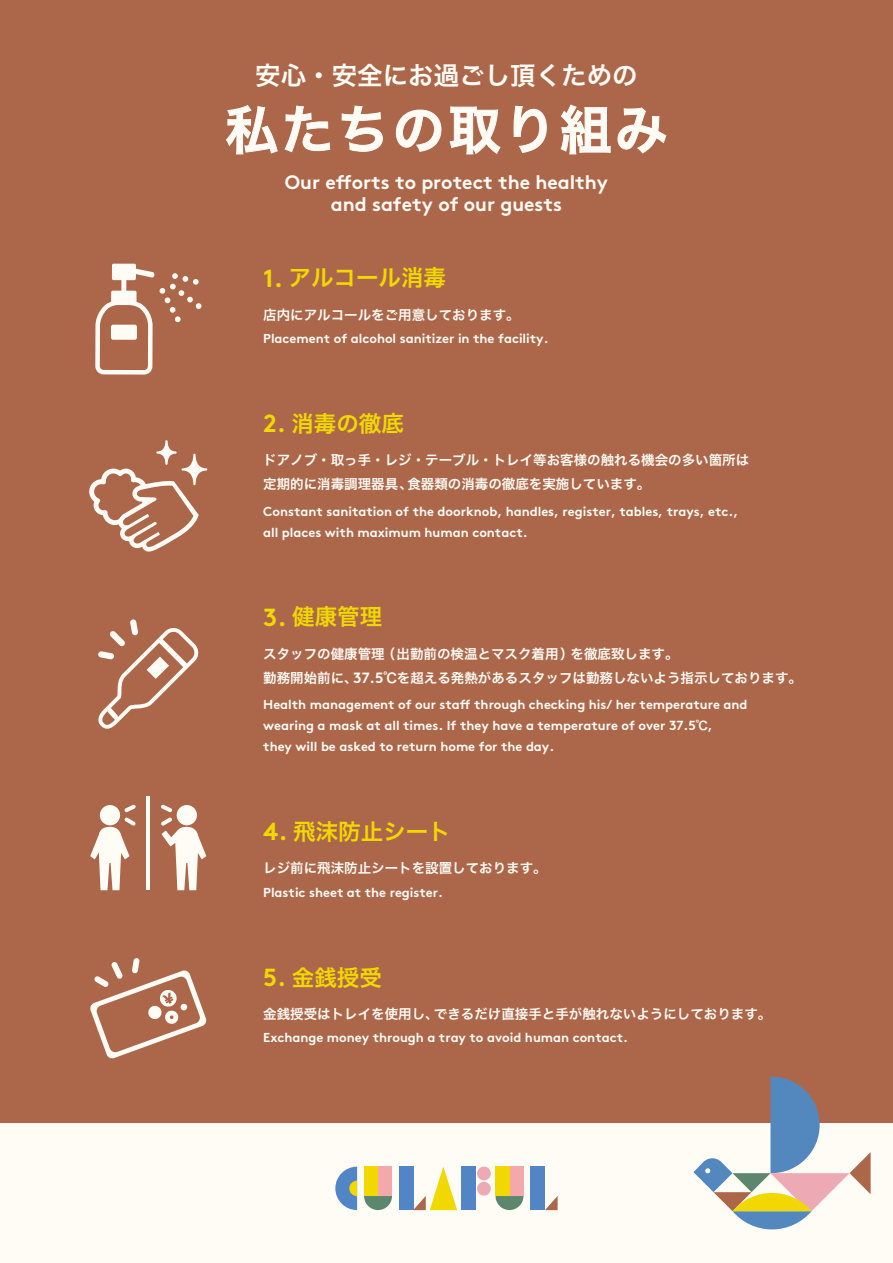
<style>
.page{position:relative;width:893px;height:1263px;background:#fff}
.page>*{position:absolute;margin:0;border:0;box-sizing:border-box;transform-origin:0 0}
.t1{font:52.5px "Hira Kaku Pro N W6";letter-spacing:.06em;color:#fffcf6}
.t2{font:25.5px "Hira Kaku Pro N W6";color:#fffcf6}
.t3{font:22.5px "Hira Kaku Pro N W6";color:#f1d800}
.t4{font:700 19.5px/22.5px "Brown";color:#fffcf6;text-align:center}
.t5{font:13.5px/24px "Hira Kaku Pro N W6";color:#fffcf6}
.t6{font:700 12.9px/21px "Brown";color:#fffcf6}
.s1{font-family:"Brown";font-weight:700;font-size:24.75px}
.s2{font-family:"Brown";font-weight:700;font-size:24.3px}
.s3{font-family:"Brown";font-weight:700;font-size:14.85px}
.s4{font-family:"Brown";font-weight:700;font-size:14.55px}
.s5{font-size:13.2px}
.s6{font-family:"Hira Kaku Pro N W6";font-weight:400;font-size:12px}
</style>
<div class="page">
<div style="left:0;top:1103px;width:893px;height:160px;background:#fffcf6"></div>
<div style="left:0;top:0;width:893px;height:1123px;background:#ac674a"></div>
<div style="left:364px;top:1167px;width:14px;height:29px;background:#f1d800"></div>
<div style="left:399px;top:1167px;width:14px;height:43px;background:#5185c5"></div>
<div style="left:461px;top:1167px;width:15px;height:43px;background:#5185c5"></div>
<div style="left:378px;top:1167px;width:14px;height:29px;background:#f3a9ab"></div>
<svg style="left:364px;top:1196px;width:28px;height:14px"></svg>
<div style="left:477px;top:1182px;width:14px;height:14px;background:#edaab5;border-radius:50%"></div>
<svg style="left:335px;top:1167px;width:22px;height:43px"></svg>
<div style="left:477px;top:1167px;width:14px;height:13px;background:#edaab5;border-radius:50%"></div>
<svg style="left:413px;top:1166px;width:44px;height:44px"></svg>
<div style="left:495px;top:1167px;width:15px;height:29px;background:#f1d800"></div>
<div style="left:531px;top:1167px;width:14px;height:43px;background:#5185c5"></div>
<div style="left:510px;top:1167px;width:13px;height:29px;background:#f3a9ab"></div>
<svg style="left:495px;top:1196px;width:28px;height:14px"></svg>
<svg style="left:545px;top:1196px;width:13px;height:14px"></svg>
<svg style="left:693px;top:1077px;width:178px;height:152px"></svg>
<svg style="left:226px;top:105px;width:52px;height:49px"></svg>
<svg style="left:284px;top:106px;width:46px;height:46px"></svg>
<svg style="left:342px;top:106px;width:41px;height:46px"></svg>
<svg style="left:396px;top:110px;width:45px;height:42px"></svg>
<svg style="left:450px;top:106px;width:51px;height:48px"></svg>
<svg style="left:514px;top:106px;width:33px;height:47px"></svg>
<svg style="left:561px;top:105px;width:50px;height:49px"></svg>
<svg style="left:617px;top:107px;width:49px;height:46px"></svg>
<svg style="left:90px;top:804px;width:46px;height:86px"></svg>
<svg style="left:161px;top:804px;width:45px;height:86px"></svg>
<hr style="left:147px;top:797px;width:3px;height:93px;background:#fffcf6">
<svg style="left:90px;top:958px;width:117px;height:101px"></svg>
<svg style="left:95px;top:264px;width:107px;height:111px"></svg>
<svg style="left:98px;top:619px;width:101px;height:110px"></svg>
<svg style="left:89px;top:440px;width:118px;height:112px"></svg>
<h2 class="t2" style="left:255px;top:53px;width:384px">安心・安全にお過ごし頂くための</h2>
<h1 class="t1" style="left:225px;top:82px;width:444px">私たちの取り組み</h1>
<h3 class="t4" style="left:285px;top:169px;width:325px">Our efforts to protect the healthy and safety of our guests</h3>
<h3 class="t3" style="left:263px;top:257px;width:184px"><span class="s1">1</span><span class="s2">.</span> アルコール消毒</h3>
<p class="t5" style="left:263px;top:302px;width:258px">店内にアルコールをご用意しております。</p>
<p class="t6" style="left:263px;top:327px;width:287px">Placement of alcohol sanitizer in the facility.</p>
<h3 class="t3" style="left:263px;top:403px;width:142px"><span class="s1">2</span><span class="s2">.</span> 消毒の徹底</h3>
<p class="t5" style="left:263px;top:448px;width:488px">ドアノブ・取っ手・レジ・テーブル・トレイ等お客様の触れる機会の多い箇所は定期的に消毒調理器具、食器類の消毒の徹底を実施しています。</p>
<p class="t6" style="left:263px;top:499px;width:476px">Constant sanitation of the doorknob, handles, register, tables, trays, etc., all places with maximum human contact.</p>
<h3 class="t3" style="left:263px;top:597px;width:120px"><span class="s1">3</span><span class="s2">.</span> 健康管理</h3>
<p class="t5" style="left:263px;top:641px;width:540px">スタッフの健康管理（出勤前の検温とマスク着用）を徹底致します。<br>勤務開始前に、<span class="s3">37</span><span class="s4">.</span><span class="s3">5</span>℃を超える発熱があるスタッフは勤務しないよう指示しております。</p>
<p class="t6" style="left:263px;top:693px;width:486px">Health management of our staff through checking his/ her temperature and wearing a mask at all times. If they have a temperature of over <span class="s5">37</span>.<span class="s5">5</span><span class="s6">℃</span>,<br>they will be asked to return home for the day.</p>
<h3 class="t3" style="left:263px;top:811px;width:189px"><span class="s1">4</span><span class="s2">.</span> 飛沫防止シート</h3>
<p class="t5" style="left:263px;top:856px;width:285px">レジ前に飛沫防止シートを設置しております。</p>
<p class="t6" style="left:263px;top:880px;width:181px">Plastic sheet at the register.</p>
<h3 class="t3" style="left:263px;top:957px;width:120px"><span class="s1">5</span><span class="s2">.</span> 金銭授受</h3>
<p class="t5" style="left:263px;top:1001px;width:510px">金銭授受はトレイを使用し、できるだけ直接手と手が触れないようにしております。</p>
<p class="t6" style="left:263px;top:1026px;width:366px">Exchange money through a tray to avoid human contact.</p>
</div>
